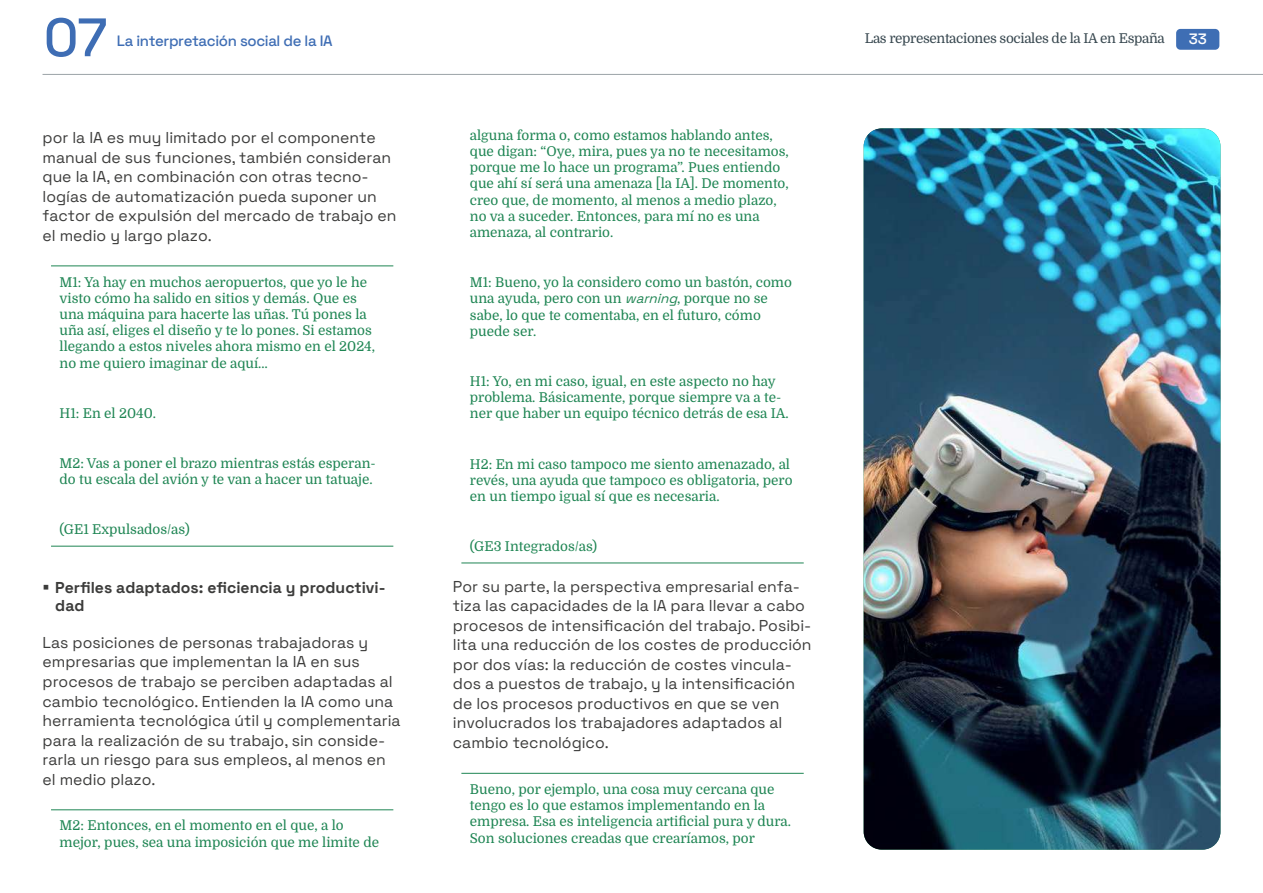
<style>
.page{position:relative;width:1263px;height:893px;background:#fff}
.page>*{position:absolute;margin:0;border:0;box-sizing:border-box;transform-origin:0 0}
.t1{font:300 54px "Space Grotesk";color:#3e6db4}
.t2{font:300 15.75px/19.5px "Space Grotesk";color:#3c3c3b}
.t3{font:300 15px "Space Grotesk";letter-spacing:-.025em;color:#3e6db4}
.t4{font:300 15px "Space Grotesk";color:#fff}
.t5{font:13.5px/16.2px "Domine";color:#1e8553}
.t6{font:13.5px "Domine";letter-spacing:-.025em;color:#37474f}
.s1{font-family:"Space Grotesk";font-weight:300;font-style:italic}
</style>
<div class="page">
<div style="left:1176px;top:29px;width:43px;height:21px;background:#3e6eb4;border-radius:4px"></div>
<hr style="left:43px;top:74px;width:1220px;height:1px;background:#9ba3a7">
<hr style="left:51px;top:546px;width:342px;height:1px;background:#1e8553">
<hr style="left:51px;top:265px;width:342px;height:1px;background:#1e8553">
<hr style="left:51px;top:809px;width:342px;height:1px;background:#1e8553">
<hr style="left:461px;top:563px;width:343px;height:1px;background:#1e8553">
<hr style="left:461px;top:773px;width:343px;height:1px;background:#1e8553">
<img style="left:864px;top:128px;width:356px;height:722px">
<h1 class="t1" style="left:44px;top:-2px;width:65px">07</h1>
<p class="t3" style="left:117px;top:29px;width:217px">La interpretación social de la IA</p>
<p class="t6" style="left:865px;top:31px;width:301px">Las representaciones sociales de la IA en España</p>
<p class="t4" style="left:1189px;top:28px;width:20px">33</p>
<p class="t2" style="left:43px;top:127px;width:355px">por la IA es muy limitado por el componente manual de sus funciones, también consideran que la IA, en combinación con otras tecno&shy;logías de automatización pueda suponer un factor de expulsión del mercado de trabajo en el medio y largo plazo.</p>
<p class="t5" style="left:60px;top:274px;width:317px">M1: Ya hay en muchos aeropuertos, que yo le he visto cómo ha salido en sitios y demás. Que es una máquina para hacerte las uñas. Tú pones la uña así, eliges el diseño y te lo pones. Si estamos llegando a estos niveles ahora mismo en el 2024, no me quiero imaginar de aquí…</p>
<p class="t5" style="left:60px;top:405px;width:98px">H1: En el 2040.</p>
<p class="t5" style="left:60px;top:455px;width:318px">M2: Vas a poner el brazo mientras estás esperan-</p>
<p class="t5" style="left:60px;top:472px;width:315px">do tu escala del avión y te van a hacer un tatuaje.</p>
<p class="t5" style="left:60px;top:522px;width:132px">(GE1 Expulsados/as)</p>
<p class="t2" style="left:43px;top:576px;width:345px">▪ Perfiles adaptados: eficiencia y productivi-</p>
<p class="t2" style="left:55px;top:595px;width:31px">dad</p>
<p class="t2" style="left:43px;top:632px;width:360px">Las posiciones de personas trabajadoras y empresarias que implementan la IA en sus procesos de trabajo se perciben adaptadas al cambio tecnológico. Entienden la IA como una herramienta tecnológica útil y complementaria</p>
<p class="t2" style="left:43px;top:749px;width:345px">rarla un riesgo para sus empleos, al menos en el medio plazo.</p>
<p class="t5" style="left:60px;top:818px;width:321px">M2: Entonces, en el momento en el que, a lo mejor, pues, sea una imposición que me limite de</p>
<p class="t2" style="left:43px;top:729px;width:344px">para la realización de su trabajo, sin conside-</p>
<p class="t5" style="left:470px;top:127px;width:320px">alguna forma o, como estamos hablando antes, que digan: “Oye, mira, pues ya no te necesitamos, porque me lo hace un programa”. Pues entiendo que ahí sí será una amenaza [la IA]. De momento, creo que, de momento, al menos a medio plazo, no va a suceder. Entonces, para mí no es una amenaza, al contrario.</p>
<p class="t5" style="left:470px;top:275px;width:323px">M1: Bueno, yo la considero como un bastón, como una ayuda, pero con un <span class="s1">warning</span>, porque no se sabe, lo que te comentaba, en el futuro, cómo puede ser.</p>
<p class="t5" style="left:470px;top:373px;width:307px">H1: Yo, en mi caso, igual, en este aspecto no hay</p>
<p class="t5" style="left:470px;top:406px;width:320px">ner que haber un equipo técnico detrás de esa IA.</p>
<p class="t5" style="left:470px;top:456px;width:324px">H2: En mi caso tampoco me siento amenazado, al revés, una ayuda que tampoco es obligatoria, pero en un tiempo igual sí que es necesaria.</p>
<p class="t5" style="left:470px;top:539px;width:129px">(GE3 Integrados/as)</p>
<p class="t5" style="left:470px;top:390px;width:313px">problema. Básicamente, porque siempre va a te-</p>
<p class="t2" style="left:453px;top:576px;width:349px">Por su parte, la perspectiva empresarial enfa-</p>
<p class="t2" style="left:453px;top:615px;width:360px">procesos de intensificación del trabajo. Posibi-</p>
<p class="t2" style="left:453px;top:654px;width:340px">por dos vías: la reducción de costes vincula-</p>
<p class="t2" style="left:453px;top:595px;width:353px">tiza las capacidades de la IA para llevar a cabo</p>
<p class="t2" style="left:453px;top:634px;width:360px">lita una reducción de los costes de producción</p>
<p class="t2" style="left:453px;top:673px;width:344px">dos a puestos de trabajo, y la intensificación de los procesos productivos en que se ven involucrados los trabajadores adaptados al cambio tecnológico.</p>
<p class="t5" style="left:470px;top:781px;width:323px">Bueno, por ejemplo, una cosa muy cercana que tengo es lo que estamos implementando en la empresa. Esa es inteligencia artificial pura y dura.<br>Son soluciones creadas que crearíamos, por</p>
</div>
